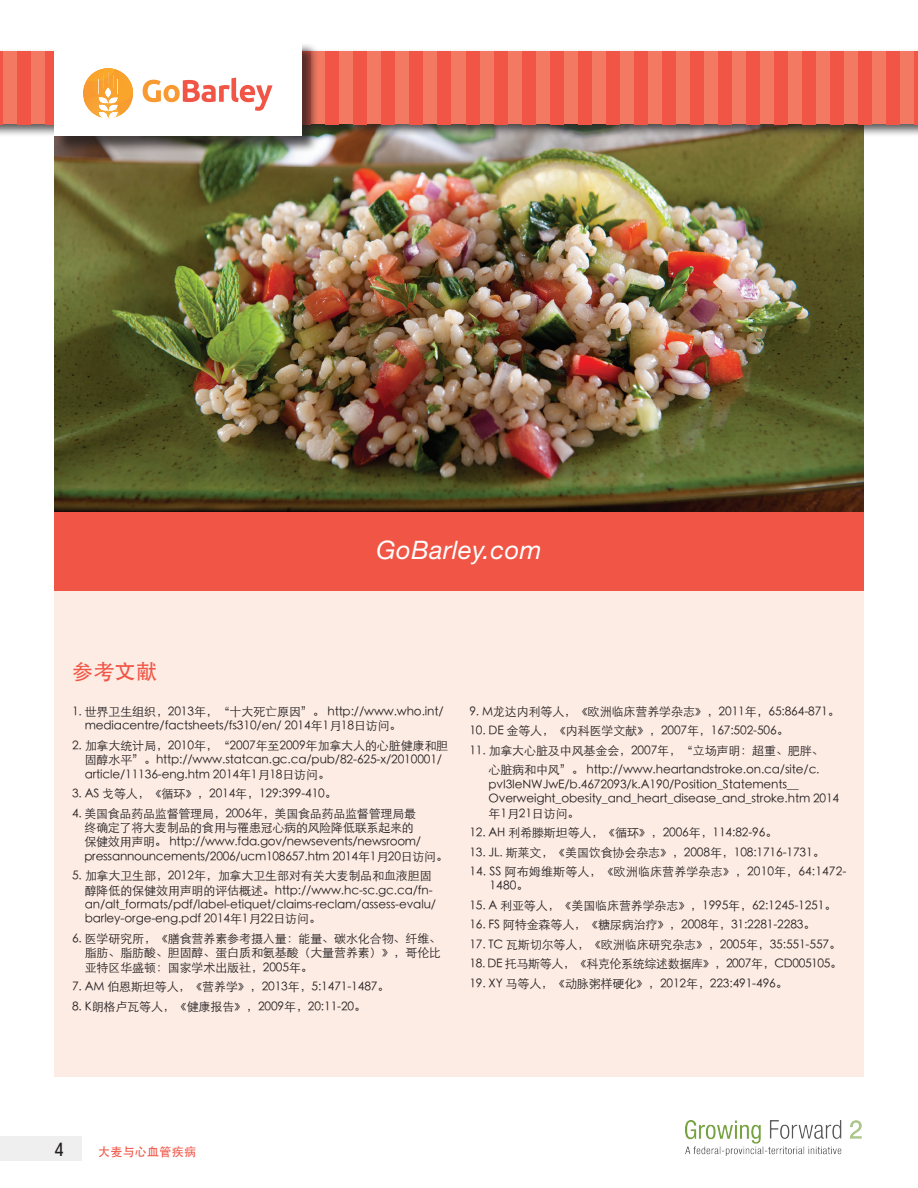
<style>
.page{position:relative;width:918px;height:1188px;background:#fff}
.page>*{position:absolute;margin:0;border:0;box-sizing:border-box;transform-origin:0 0}
.t1{font:italic 25.5px "Helvetica Neue LT Std";letter-spacing:.02em;color:#fff}
.t2{font:500 21px "ST Heiti SC";color:#f05545}
.t3{font:500 condensed 18px "ITC Avant Garde Std";color:#231f20}
.t4{font:300 12px/14.4px "ST Heiti SC";letter-spacing:-.01em;color:#231f20}
.t5{font:300 12px/14.4px "ST Heiti SC";letter-spacing:.01em;color:#231f20}
.t6{font:300 12px "ST Heiti SC";letter-spacing:-.03em;color:#231f20}
.t7{font:500 12px "ST Heiti SC";letter-spacing:.025em;color:#f05545}
</style>
<div class="page">
<div style="left:0;top:1136px;width:82px;height:25px;background:#efefef"></div>
<img style="left:54px;top:137px;width:810px;height:390px">
<div style="left:54px;top:588px;width:810px;height:489px;background:#fdece4"></div>
<div style="left:0;top:48px;width:918px;height:89px;background:#231f20;opacity:.75"></div>
<svg style="left:0;top:51px;width:918px;height:73px;background:#f16753"></svg>
<div style="left:56px;top:42px;width:263px;height:112px;background:#231f20;opacity:.75"></div>
<div style="left:54px;top:41px;width:248px;height:95px;background:#fff"></div>
<svg style="left:83px;top:69px;width:50px;height:49px"></svg>
<img style="left:89px;top:68px;width:26px;height:14px">
<svg style="left:143px;top:78px;width:130px;height:33px"></svg>
<div style="left:55px;top:513px;width:809px;height:78px;background:#f05545"></div>
<img style="left:686px;top:1121px;width:176px;height:35px">
<p class="t2" style="left:72px;top:659px;width:87px">参考文献</p>
<p class="t1" style="left:376px;top:535px;width:167px">GoBarley.com</p>
<p class="t4" style="left:85px;top:703px;width:360px;text-indent:-13px">1. 世界卫生组织，2013年，“十大死亡原因”。 http://www.who.int/ mediacentre/factsheets/fs310/en/ 2014年1月18日访问。</p>
<p class="t4" style="left:85px;top:737px;width:365px;text-indent:-13px">2. 加拿大统计局，2010年，“2007年至2009年加拿大人的心脏健康和胆固醇水平”。http://www.statcan.gc.ca/pub/82-625-x/2010001/ article/11136-eng.htm 2014年1月18日访问。</p>
<p class="t4" style="left:72px;top:785px;width:266px">3. AS 戈等人，《循环》，2014年，129:399-410。</p>
<p class="t4" style="left:84px;top:805px;width:365px;text-indent:-12px">4. 美国食品药品监督管理局，2006年，美国食品药品监督管理局最<br>终确定了将大麦制品的食用与罹患冠心病的风险降低联系起来的<br>保健效用声明。 http://www.fda.gov/newsevents/newsroom/ pressannouncements/2006/ucm108657.htm 2014年1月20日访问。</p>
<p class="t4" style="left:85px;top:867px;width:353px;text-indent:-13px">5. 加拿大卫生部，2012年，加拿大卫生部对有关大麦制品和血液胆固醇降低的保健效用声明的评估概述。http://www.hc-sc.gc.ca/fn&shy;an/alt_formats/pdf/label-etiquet/claims-reclam/assess-evalu/ barley-orge-eng.pdf 2014年1月22日访问。</p>
<p class="t4" style="left:85px;top:930px;width:358px;text-align:justify;text-indent:-13px">6. 医学研究所，《膳食营养素参考摄入量：能量、碳水化合物、纤维、脂肪、脂肪酸、胆固醇、蛋白质和氨基酸（大量营养素）》，哥伦比亚特区华盛顿：国家学术出版社，2005年。</p>
<p class="t4" style="left:72px;top:978px;width:319px">7. AM 伯恩斯坦等人，《营养学》，2013年，5:1471-1487。</p>
<p class="t4" style="left:72px;top:998px;width:296px">8. K朗格卢瓦等人，《健康报告》，2009年，20:11-20。</p>
<p class="t4" style="left:469px;top:703px;width:372px">9. M龙达内利等人，《欧洲临床营养学杂志》，2011年，65:864-871。</p>
<p class="t4" style="left:469px;top:723px;width:321px">10. DE 金等人，《内科医学文献》，2007年，167:502-506。</p>
<p class="t4" style="left:489px;top:740px;width:337px;line-height:19.5px;text-indent:-19px">11. 加拿大心脏及中风基金会，2007年，“立场声明：超重、肥胖、心脏病和中风”。 http://www.heartandstroke.on.ca/site/c.</p>
<p class="t4" style="left:489px;top:776px;width:352px">pvI3IeNWJwE/b.4672093/k.A190/Position_Statements__<br>Overweight_obesity_and_heart_disease_and_stroke.htm 2014年1月21日访问。</p>
<p class="t4" style="left:469px;top:824px;width:309px">12. AH 利希滕斯坦等人，《循环》，2006年，114:82-96。</p>
<p class="t4" style="left:469px;top:844px;width:357px">13. JL. 斯莱文，《美国饮食协会杂志》，2008年，108:1716-1731。</p>
<p class="t5" style="left:490px;top:863px;width:358px;text-indent:-20px">14. SS 阿布姆维斯等人，《欧洲临床营养学杂志》，2010年，64:1472-<br>1480。</p>
<p class="t4" style="left:469px;top:897px;width:368px">15. A 利亚等人，《美国临床营养学杂志》，1995年，62:1245-1251。</p>
<p class="t4" style="left:469px;top:917px;width:347px">16. FS 阿特金森等人，《糖尿病治疗》，2008年，31:2281-2283。</p>
<p class="t4" style="left:469px;top:936px;width:373px">17. TC 瓦斯切尔等人，《欧洲临床研究杂志》，2005年，35:551-557。</p>
<p class="t6" style="left:469px;top:954px;width:374px">18. DE 托马斯等人，《科克伦系统综述数据库》，2007年，CD005105。</p>
<p class="t4" style="left:469px;top:975px;width:320px">19. XY 马等人，《动脉粥样硬化》，2012年，223:491-496。</p>
<h3 class="t3" style="left:55px;top:1138px;width:11px">4</h3>
<p class="t7" style="left:98px;top:1145px;width:100px">大麦与心血管疾病</p>
</div>
